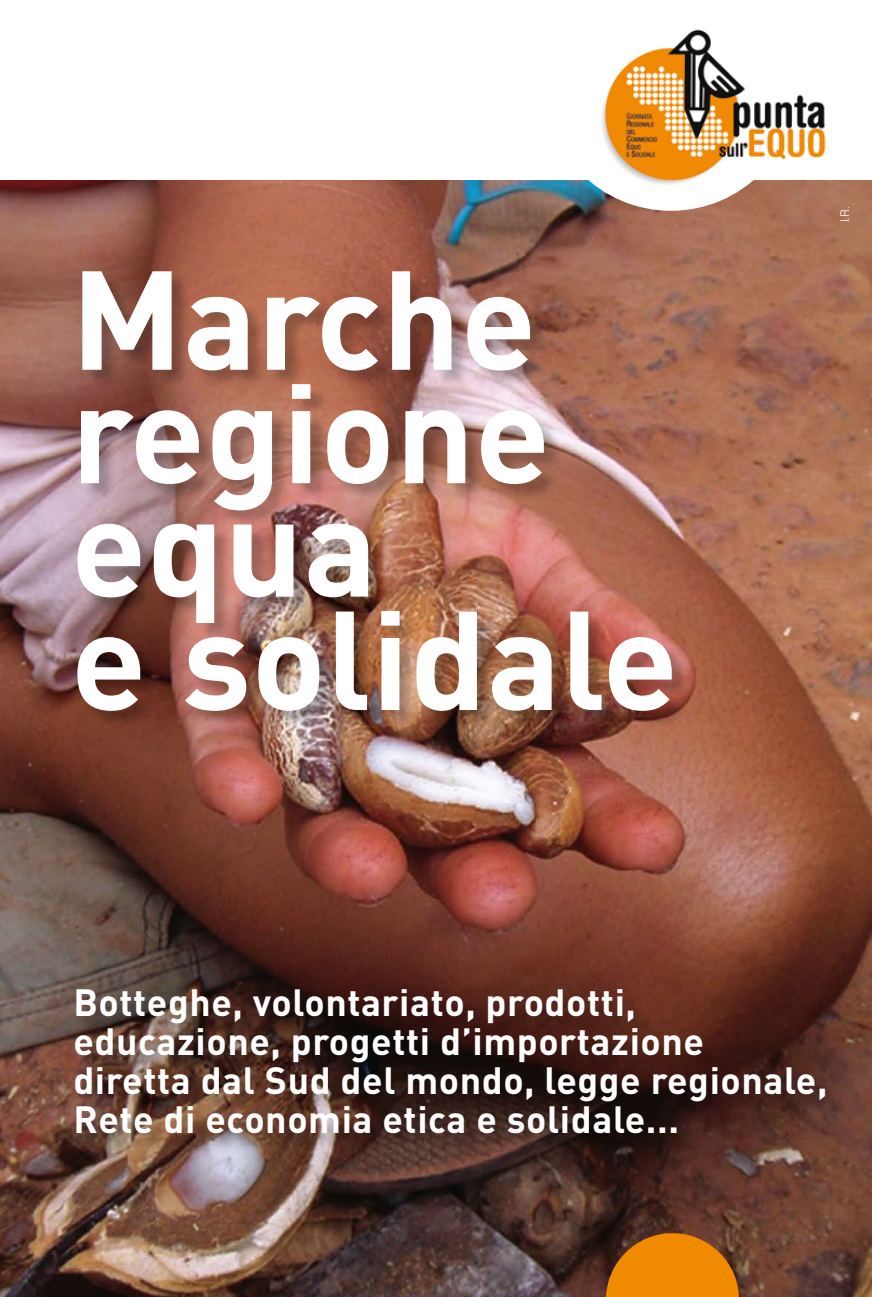
<style>
.page{position:relative;width:872px;height:1297px;background:#fff}
.page>*{position:absolute;margin:0;border:0;box-sizing:border-box;transform-origin:0 0}
.t1{font:700 138.3px/113.4px "DIN";color:#fff}
.t2{font:700 37.5px/38.8px "DIN";letter-spacing:.015em;color:#fff}
.t3{font:300 12px "Swiss 721 BT";color:#fff}
</style>
<div class="page">
<img style="left:0;top:180px;width:872px;height:1117px">
<div style="left:80px;top:274px;width:792px;height:553px;background:#000;opacity:.24"></div>
<div style="left:77px;top:992px;width:795px;height:218px;background:#000;opacity:.24"></div>
<img style="left:544px;top:180px;width:254px;height:31px">
<svg style="left:606px;top:1233px;width:133px;height:64px"></svg>
<img style="left:592px;top:29px;width:241px;height:167px">
<h1 class="t1" style="left:71px;top:257px;width:609px">Marche regione equa<br>e solidale</h1>
<p class="t3" style="left:837px;top:222px;width:18px;rotate:-90deg">I.R.</p>
<p class="t2" style="left:73px;top:982px;width:755px">Botteghe, volontariato, prodotti, educazione, progetti d’importazione diretta dal Sud del mondo, legge regionale, Rete di economia etica e solidale...</p>
</div>
